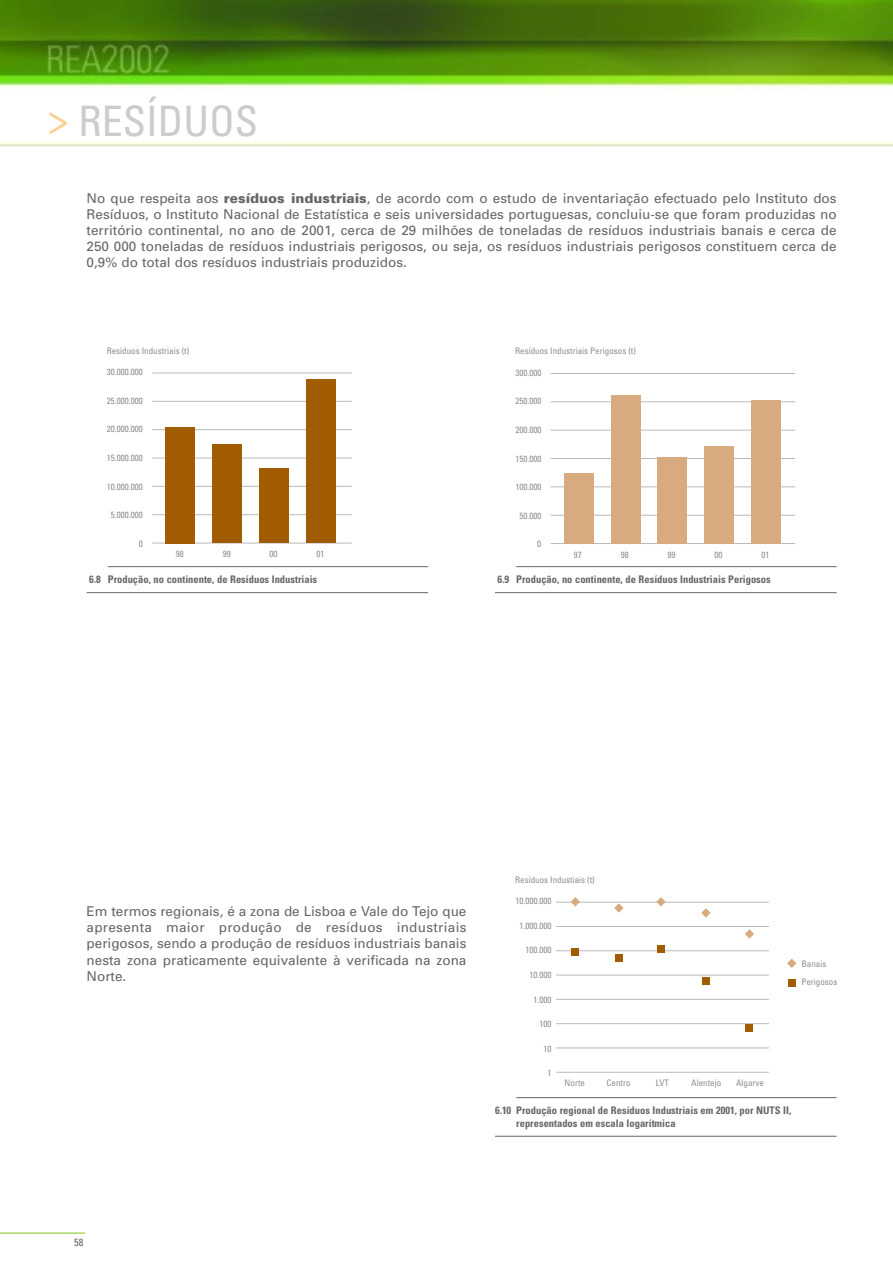
<style>
.page{position:relative;width:893px;height:1263px;background:#fff}
.page>*{position:absolute;margin:0;border:0;box-sizing:border-box;transform-origin:0 0}
.t1{font:condensed 42px "Univers";color:#ccc}
.t2{font:13.5px/16.2px "Univers";color:#666;text-align:justify}
.t3{font:700 condensed 10.5px/12.6px "Univers";color:#666}
.t4{font:condensed 10.5px "Univers";color:#666}
.t5{font:condensed 9px/18px "Univers";color:#8f8f8f}
.s1{font-size:42.6px;color:#fdcf90}
.s2{font-weight:900}
</style>
<div class="page">
<hr style="left:152px;top:401px;width:200px;height:1px;background:#bababa">
<hr style="left:152px;top:543px;width:200px;height:1px;background:#bababa">
<hr style="left:152px;top:373px;width:200px;height:1px;background:#bababa">
<hr style="left:152px;top:429px;width:200px;height:1px;background:#bababa">
<hr style="left:152px;top:458px;width:200px;height:1px;background:#bababa">
<hr style="left:152px;top:486px;width:200px;height:1px;background:#bababa">
<hr style="left:152px;top:514px;width:200px;height:1px;background:#bababa">
<div style="left:165px;top:427px;width:30px;height:116px;background:#a15b00"></div>
<div style="left:212px;top:445px;width:30px;height:98px;background:#a15b00"></div>
<div style="left:259px;top:469px;width:30px;height:74px;background:#a15b00"></div>
<div style="left:306px;top:380px;width:29px;height:163px;background:#a15b00"></div>
<hr style="left:108px;top:566px;width:320px;height:1px;background:#666">
<hr style="left:87px;top:592px;width:341px;height:1px;background:#666">
<hr style="left:550px;top:401px;width:245px;height:1px;background:#bababa">
<hr style="left:550px;top:543px;width:245px;height:1px;background:#bababa">
<hr style="left:550px;top:373px;width:245px;height:1px;background:#bababa">
<hr style="left:550px;top:430px;width:245px;height:1px;background:#bababa">
<hr style="left:550px;top:458px;width:245px;height:1px;background:#bababa">
<hr style="left:550px;top:486px;width:245px;height:1px;background:#bababa">
<hr style="left:550px;top:515px;width:245px;height:1px;background:#bababa">
<div style="left:564px;top:473px;width:29px;height:71px;background:#d7aa7f"></div>
<div style="left:610px;top:395px;width:30px;height:149px;background:#d7aa7f"></div>
<div style="left:657px;top:457px;width:30px;height:87px;background:#d7aa7f"></div>
<div style="left:704px;top:447px;width:30px;height:97px;background:#d7aa7f"></div>
<div style="left:751px;top:400px;width:29px;height:144px;background:#d7aa7f"></div>
<hr style="left:516px;top:566px;width:320px;height:1px;background:#666">
<hr style="left:495px;top:592px;width:341px;height:1px;background:#666">
<hr style="left:556px;top:950px;width:212px;height:1px;background:#bababa">
<hr style="left:556px;top:1072px;width:212px;height:1px;background:#bababa">
<hr style="left:556px;top:902px;width:212px;height:1px;background:#bababa">
<hr style="left:556px;top:975px;width:212px;height:1px;background:#bababa">
<hr style="left:556px;top:999px;width:212px;height:1px;background:#bababa">
<hr style="left:556px;top:1023px;width:212px;height:1px;background:#bababa">
<hr style="left:556px;top:1048px;width:212px;height:1px;background:#bababa">
<hr style="left:556px;top:926px;width:212px;height:1px;background:#bababa">
<svg style="left:787px;top:959px;width:9px;height:9px"></svg>
<div style="left:787px;top:979px;width:8px;height:8px;background:#a15b00"></div>
<svg style="left:570px;top:897px;width:10px;height:10px"></svg>
<div style="left:571px;top:948px;width:8px;height:8px;background:#a15b00"></div>
<div style="left:615px;top:954px;width:7px;height:8px;background:#a15b00"></div>
<svg style="left:614px;top:903px;width:9px;height:10px"></svg>
<svg style="left:656px;top:897px;width:9px;height:10px"></svg>
<div style="left:657px;top:945px;width:7px;height:7px;background:#a15b00"></div>
<div style="left:702px;top:977px;width:7px;height:8px;background:#a15b00"></div>
<svg style="left:701px;top:908px;width:9px;height:10px"></svg>
<div style="left:745px;top:1024px;width:8px;height:8px;background:#a15b00"></div>
<svg style="left:745px;top:929px;width:9px;height:10px"></svg>
<hr style="left:516px;top:1097px;width:320px;height:1px;background:#666">
<hr style="left:495px;top:1136px;width:341px;height:1px;background:#666">
<hr style="left:0;top:1233px;width:85px;height:1px;background:#80c31b">
<img style="left:0;top:0;width:892px;height:147px">
<h1 class="t1" style="left:48px;top:106px;width:211px"><span class="s1">&gt;</span> RESÍDUOS</h1>
<p class="t2" style="left:87px;top:191px;width:751px">No que respeita aos <span class="s2">resíduos industriais</span>, de acordo com o estudo de inventariação efectuado pelo Instituto dos Resíduos, o Instituto Nacional de Estatística e seis universidades portuguesas, concluiu-se que foram produzidas no território continental, no ano de 2001, cerca de 29 milhões de toneladas de resíduos industriais banais e cerca de 250 000 toneladas de resíduos industriais perigosos, ou seja, os resíduos industriais perigosos constituem cerca de 0,9% do total dos resíduos industriais produzidos.</p>
<p class="t5" style="left:107px;top:343px;width:84px">Resíduos Industriais (t)</p>
<p class="t5" style="left:515px;top:343px;width:122px">Resíduos Industriais Perigosos (t)</p>
<p class="t5" style="left:107px;top:364px;width:37px">30.000.000</p>
<p class="t5" style="left:515px;top:364px;width:27px">300.000</p>
<p class="t5" style="left:107px;top:392px;width:37px">25.000.000</p>
<p class="t5" style="left:107px;top:421px;width:37px">20.000.000</p>
<p class="t5" style="left:515px;top:393px;width:27px">250.000</p>
<p class="t5" style="left:515px;top:422px;width:27px">200.000</p>
<p class="t5" style="left:107px;top:450px;width:37px">15.000.000</p>
<p class="t5" style="left:515px;top:450px;width:27px">150.000</p>
<p class="t5" style="left:107px;top:478px;width:37px">10.000.000</p>
<p class="t5" style="left:515px;top:479px;width:27px">100.000</p>
<p class="t5" style="left:111px;top:507px;width:33px">5.000.000</p>
<p class="t5" style="left:519px;top:507px;width:23px">50.000</p>
<p class="t5" style="left:139px;top:536px;width:5px">0</p>
<p class="t5" style="left:537px;top:536px;width:5px">0</p>
<p class="t5" style="left:176px;top:546px;width:9px">98</p>
<p class="t5" style="left:223px;top:546px;width:9px">99</p>
<p class="t5" style="left:269px;top:546px;width:9px">00</p>
<p class="t5" style="left:316px;top:546px;width:9px">01</p>
<p class="t3" style="left:89px;top:574px;width:230px">6.8 Produção, no continente, de Resíduos Industriais</p>
<p class="t5" style="left:574px;top:546px;width:9px">97</p>
<p class="t3" style="left:497px;top:574px;width:275px">6.9 Produção, no continente, de Resíduos Industriais Perigosos</p>
<p class="t5" style="left:620px;top:546px;width:9px">98</p>
<p class="t5" style="left:667px;top:546px;width:9px">99</p>
<p class="t5" style="left:714px;top:546px;width:9px">00</p>
<p class="t5" style="left:761px;top:546px;width:9px">01</p>
<p class="t2" style="left:87px;top:904px;width:381px">Em termos regionais, é a zona de Lisboa e Vale do Tejo que apresenta maior produção de resíduos industriais perigosos, sendo a produção de resíduos industriais banais nesta zona praticamente equivalente à verificada na zona Norte.</p>
<p class="t5" style="left:515px;top:872px;width:81px">Resíduos Industiais (t)</p>
<p class="t5" style="left:515px;top:893px;width:37px">10.000.000</p>
<p class="t5" style="left:519px;top:918px;width:33px">1.000.000</p>
<p class="t5" style="left:525px;top:942px;width:27px">100.000</p>
<p class="t5" style="left:529px;top:967px;width:23px">10.000</p>
<p class="t5" style="left:533px;top:991px;width:19px">1.000</p>
<p class="t5" style="left:539px;top:1016px;width:13px">100</p>
<p class="t5" style="left:543px;top:1040px;width:9px">10</p>
<p class="t5" style="left:547px;top:1065px;width:5px">1</p>
<p class="t5" style="left:564px;top:1075px;width:22px">Norte</p>
<p class="t5" style="left:606px;top:1075px;width:26px">Centro</p>
<p class="t5" style="left:655px;top:1075px;width:15px">LVT</p>
<p class="t5" style="left:691px;top:1075px;width:31px">Alentejo</p>
<p class="t5" style="left:736px;top:1075px;width:29px">Algarve</p>
<p class="t3" style="left:516px;top:1105px;width:276px;text-indent:-21px">6.10 Produção regional de Resíduos Industriais em 2001, por NUTS II, representados em escala logarítmica</p>
<p class="t5" style="left:801px;top:956px;width:37px">Banais<br>Perigosos</p>
<p class="t4" style="left:74px;top:1239px;width:11px">58</p>
</div>
